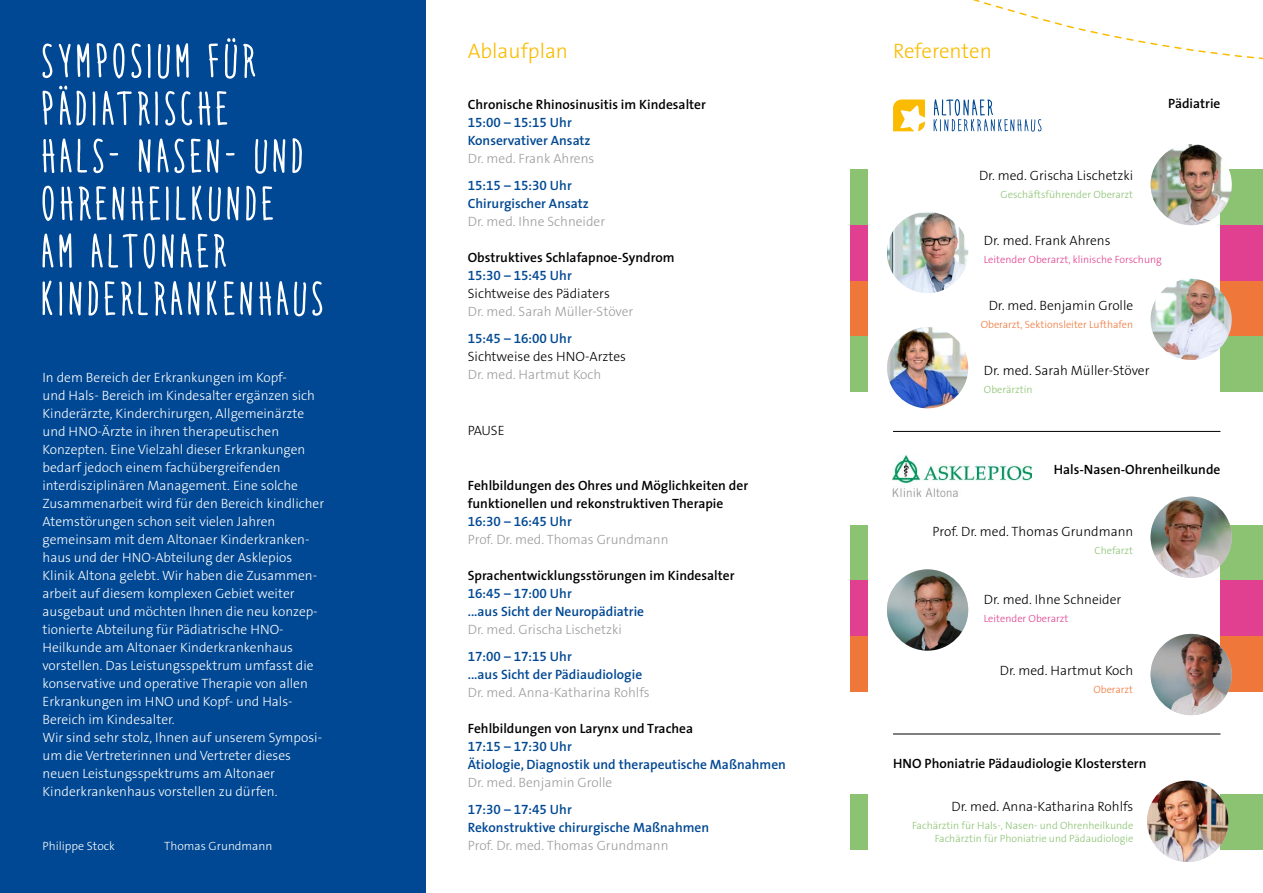
<style>
.page{position:relative;width:1263px;height:893px;background:#fff}
.page>*{position:absolute;margin:0;border:0;box-sizing:border-box;transform-origin:0 0}
.t1{font:500 56.85px/47.5px "Italo";letter-spacing:.075em;color:#fff}
.t2{font:300 21px "The Sans B3";color:#fbbb00}
.t3{font:300 13.5px/18px "The Sans B3";color:#fff}
.t4{font:600 13.5px/18px "The Sans Capital";color:#004893}
.t5{font:600 13.5px/18px "The Sans";color:#000}
.t6{font:300 13.5px "The Sans B3";color:#000}
.t7{font:300 13.5px "The Sans B3";color:#9c9c9d}
.t8{font:300 12px "The Sans B3";color:#fff}
.t9{font:300 10.5px/13.5px "The Sans B3";color:#8bc372;text-align:right}
.t10{font:300 10.5px "The Sans B3";color:#e14090}
.t11{font:300 10.5px "The Sans B3";color:#ef7739}
</style>
<div class="page">
<div style="left:0;top:0;width:425px;height:893px;background:#004893"></div>
<svg style="left:973px;top:0;width:290px;height:60px"></svg>
<hr style="left:893px;top:431px;width:327px;height:1px;background:#000">
<hr style="left:893px;top:734px;width:327px;height:1px;background:#000">
<img style="left:887px;top:327px;width:81px;height:81px;border-radius:41px">
<img style="left:887px;top:569px;width:81px;height:82px;border-radius:41px">
<svg style="left:934px;top:99px;width:108px;height:33px"></svg>
<svg style="left:893px;top:100px;width:32px;height:31px"></svg>
<img style="left:893px;top:455px;width:138px;height:41px">
<div style="left:1220px;top:524px;width:43px;height:56px;background:#8bc372"></div>
<div style="left:1220px;top:225px;width:43px;height:56px;background:#e14090"></div>
<div style="left:850px;top:524px;width:17px;height:56px;background:#8bc372"></div>
<div style="left:850px;top:225px;width:17px;height:56px;background:#e14090"></div>
<div style="left:1220px;top:580px;width:43px;height:56px;background:#e14090"></div>
<div style="left:1220px;top:794px;width:43px;height:56px;background:#8bc372"></div>
<div style="left:1220px;top:281px;width:43px;height:55px;background:#ef7739"></div>
<div style="left:850px;top:580px;width:17px;height:56px;background:#e14090"></div>
<div style="left:850px;top:794px;width:17px;height:56px;background:#8bc372"></div>
<div style="left:850px;top:281px;width:17px;height:55px;background:#ef7739"></div>
<div style="left:1220px;top:636px;width:43px;height:56px;background:#ef7739"></div>
<div style="left:1220px;top:336px;width:43px;height:56px;background:#8bc372"></div>
<div style="left:1220px;top:169px;width:43px;height:56px;background:#8bc372"></div>
<div style="left:850px;top:636px;width:17px;height:56px;background:#ef7739"></div>
<div style="left:850px;top:336px;width:17px;height:56px;background:#8bc372"></div>
<div style="left:850px;top:169px;width:17px;height:56px;background:#8bc372"></div>
<img style="left:887px;top:212px;width:81px;height:81px;border-radius:41px">
<img style="left:1150px;top:497px;width:82px;height:81px;border-radius:41px">
<img style="left:1150px;top:634px;width:82px;height:81px;border-radius:41px">
<img style="left:1147px;top:781px;width:81px;height:81px;border-radius:41px">
<img style="left:1150px;top:279px;width:82px;height:81px;border-radius:41px">
<img style="left:1150px;top:144px;width:82px;height:81px;border-radius:41px">
<h1 class="t1" style="left:43px;top:37px;width:282px">SYMPOSIUM FÜR<br>PÄDIATRISCHE<br>HALS- NASEN- UND<br>OHRENHEILKUNDE<br>AM ALTONAER<br>KINDERLRANKENHAUS</h1>
<p class="t3" style="left:43px;top:369px;width:283px">In dem Bereich der Erkrankungen im Kopf-<br>und Hals- Bereich im Kindesalter ergänzen sich Kinderärzte, Kinderchirurgen, Allgemeinärzte und HNO-Ärzte in ihren therapeutischen Konzepten. Eine Vielzahl dieser Erkrankungen bedarf jedoch einem fachübergreifenden interdisziplinären Management. Eine solche Zusammenarbeit wird für den Bereich kindlicher Atemstörungen schon seit vielen Jahren gemeinsam mit dem Altonaer Kinderkranken&shy;haus und der HNO-Abteilung der Asklepios Klinik Altona gelebt. Wir haben die Zusammen&shy;arbeit auf diesem komplexen Gebiet weiter ausgebaut und möchten Ihnen die neu konzep&shy;tionierte Abteilung für Pädiatrische HNO-Heilkunde am Altonaer Kinderkrankenhaus vorstellen. Das Leistungsspektrum umfasst die konservative und operative Therapie von allen Erkrankungen im HNO und Kopf- und Hals-Bereich im Kindesalter.<br>Wir sind sehr stolz, Ihnen auf unserem Symposi&shy;um die Vertreterinnen und Vertreter dieses neuen Leistungsspektrums am Altonaer Kinderkrankenhaus vorstellen zu dürfen.</p>
<p class="t8" style="left:43px;top:840px;width:74px">Philippe Stock</p>
<p class="t8" style="left:164px;top:840px;width:110px">Thomas Grundmann</p>
<h2 class="t2" style="left:468px;top:40px;width:102px">Ablaufplan</h2>
<h2 class="t2" style="left:893px;top:40px;width:100px">Referenten</h2>
<p class="t5" style="left:468px;top:95px;width:240px">Chronische Rhinosinusitis im Kindesalter</p>
<p class="t4" style="left:468px;top:113px;width:124px">15:00 – 15:15 Uhr<br>Konservativer Ansatz</p>
<p class="t7" style="left:468px;top:152px;width:128px">Dr. med. Frank Ahrens</p>
<p class="t4" style="left:468px;top:176px;width:122px">15:15 – 15:30 Uhr<br>Chirurgischer Ansatz</p>
<p class="t7" style="left:468px;top:215px;width:139px">Dr. med. Ihne Schneider</p>
<p class="t5" style="left:468px;top:248px;width:208px">Obstruktives Schlafapnoe-Syndrom</p>
<p class="t4" style="left:468px;top:266px;width:106px">15:30 – 15:45 Uhr</p>
<p class="t6" style="left:468px;top:287px;width:144px">Sichtweise des Pädiaters</p>
<p class="t7" style="left:468px;top:305px;width:167px">Dr. med. Sarah Müller-Stöver</p>
<p class="t4" style="left:468px;top:329px;width:106px">15:45 – 16:00 Uhr</p>
<p class="t6" style="left:468px;top:350px;width:160px">Sichtweise des HNO-Arztes</p>
<p class="t7" style="left:468px;top:368px;width:135px">Dr. med. Hartmut Koch</p>
<p class="t6" style="left:468px;top:423px;width:38px">PAUSE</p>
<p class="t5" style="left:468px;top:476px;width:282px">Fehlbildungen des Ohres und Möglichkeiten der funktionellen und rekonstruktiven Therapie</p>
<p class="t4" style="left:468px;top:512px;width:106px">16:30 – 16:45 Uhr</p>
<p class="t7" style="left:468px;top:533px;width:202px">Prof. Dr. med. Thomas Grundmann</p>
<p class="t5" style="left:468px;top:566px;width:268px">Sprachentwicklungsstörungen im Kindesalter</p>
<p class="t4" style="left:468px;top:584px;width:178px">16:45 – 17:00 Uhr<br>...aus Sicht der Neuropädiatrie</p>
<p class="t7" style="left:468px;top:623px;width:156px">Dr. med. Grischa Lischetzki</p>
<p class="t4" style="left:468px;top:647px;width:176px">17:00 – 17:15 Uhr<br>...aus Sicht der Pädiaudiologie</p>
<p class="t7" style="left:468px;top:686px;width:183px">Dr. med. Anna-Katharina Rohlfs</p>
<p class="t5" style="left:468px;top:719px;width:227px">Fehlbildungen von Larynx und Trachea</p>
<p class="t4" style="left:468px;top:737px;width:320px">17:15 – 17:30 Uhr<br>Ätiologie, Diagnostik und therapeutische Maßnahmen</p>
<p class="t7" style="left:468px;top:775px;width:146px">Dr. med. Benjamin Grolle</p>
<p class="t4" style="left:468px;top:800px;width:243px">17:30 – 17:45 Uhr<br>Rekonstruktive chirurgische Maßnahmen</p>
<p class="t7" style="left:468px;top:838px;width:202px">Prof. Dr. med. Thomas Grundmann</p>
<p class="t5" style="left:1168px;top:94px;width:54px">Pädiatrie</p>
<p class="t6" style="left:979px;top:169px;width:156px">Dr. med. Grischa Lischetzki</p>
<p class="t9" style="left:1000px;top:188px;width:134px">Geschäftsführender Oberarzt</p>
<p class="t6" style="left:984px;top:233px;width:128px">Dr. med. Frank Ahrens</p>
<p class="t10" style="left:984px;top:254px;width:179px">Leitender Oberarzt, klinische Forschung</p>
<p class="t6" style="left:989px;top:298px;width:146px">Dr. med. Benjamin Grolle</p>
<p class="t11" style="left:981px;top:319px;width:154px">Oberarzt, Sektionsleiter Lufthafen</p>
<p class="t6" style="left:984px;top:363px;width:167px">Dr. med. Sarah Müller-Stöver</p>
<p class="t9" style="left:984px;top:383px;width:50px">Oberärztin</p>
<p class="t5" style="left:1054px;top:460px;width:168px">Hals-Nasen-Ohrenheilkunde</p>
<p class="t6" style="left:932px;top:524px;width:202px">Prof. Dr. med. Thomas Grundmann</p>
<p class="t9" style="left:1094px;top:544px;width:40px">Chefarzt</p>
<p class="t6" style="left:984px;top:593px;width:139px">Dr. med. Ihne Schneider</p>
<p class="t10" style="left:984px;top:613px;width:86px">Leitender Oberarzt</p>
<p class="t6" style="left:1000px;top:663px;width:135px">Dr. med. Hartmut Koch</p>
<p class="t11" style="left:1093px;top:684px;width:41px">Oberarzt</p>
<p class="t5" style="left:893px;top:754px;width:255px">HNO Phoniatrie Pädaudiologie Klosterstern</p>
<p class="t6" style="left:951px;top:799px;width:183px">Dr. med. Anna-Katharina Rohlfs</p>
<p class="t9" style="left:912px;top:818px;width:223px">Fachärztin für Hals-, Nasen- und Ohrenheilkunde<br>Fachärztin für Phoniatrie und Pädaudiologie</p>
</div>
